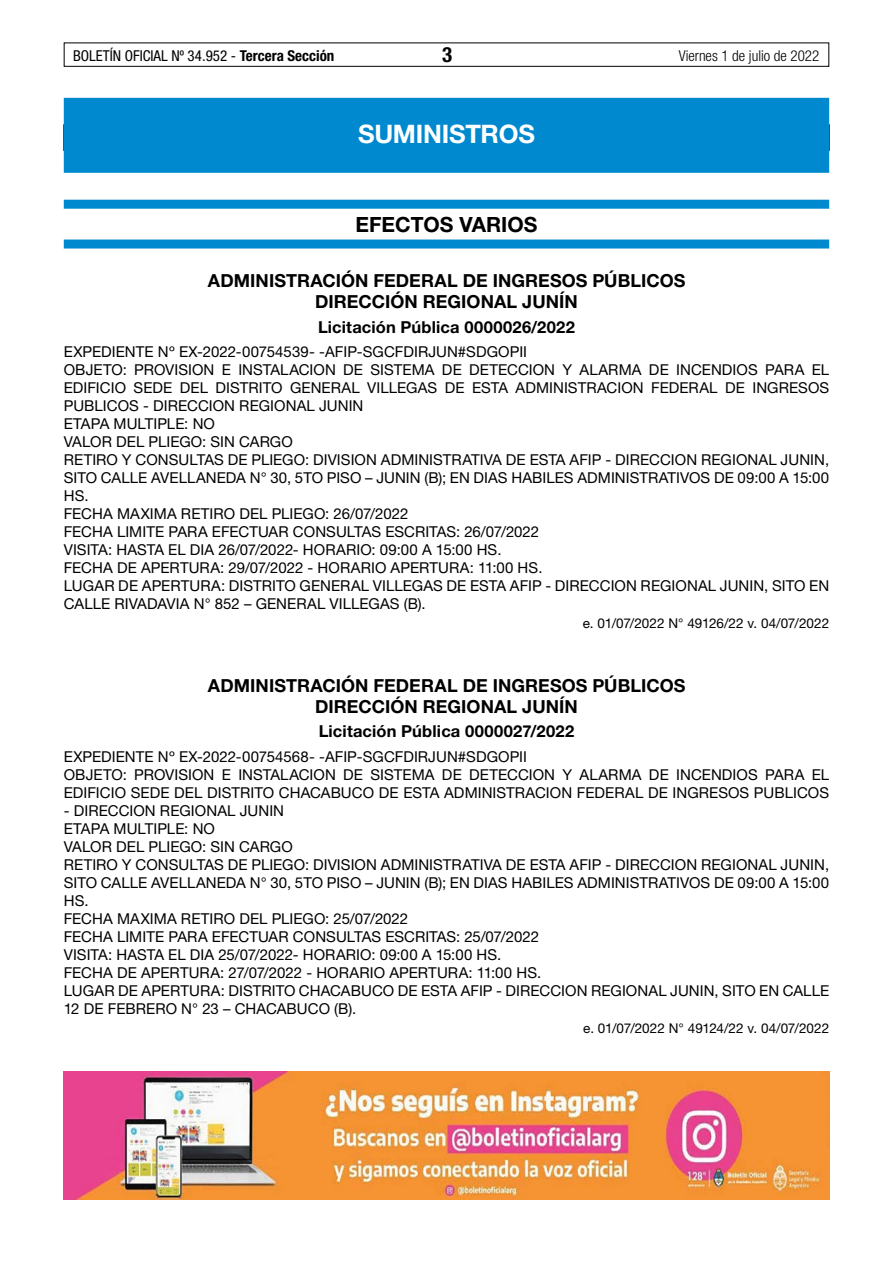
<style>
.page{position:relative;width:893px;height:1263px;background:#fff}
.page>*{position:absolute;margin:0;border:0;box-sizing:border-box;transform-origin:0 0}
.t1{font:700 25.5px "Helvetica Neue LT Std";letter-spacing:-.01em;color:#fff}
.t2{font:700 21px "Helvetica Neue LT Std";color:#000}
.t3{font:700 condensed 21px "Helvetica Neue LT Std";color:#000}
.t4{font:700 18px/21px "Helvetica Neue LT Std";letter-spacing:.005em;color:#000}
.t5{font:700 16.5px "Helvetica Neue LT Std";letter-spacing:.01em;color:#000}
.t6{font:15px/18px "Helvetica Neue LT Std";letter-spacing:.005em;color:#000}
.t7{font:condensed 15px "Helvetica Neue LT Std";color:#000}
.t8{font:300 condensed 15px "Helvetica Neue LT Std";color:#000}
.t9{font:13.5px "Helvetica Neue LT Std";letter-spacing:-.005em;color:#000}
.s1{font-weight:700}
.s2{color:#fff}
</style>
<div class="page">
<div style="left:64px;top:43px;width:765px;height:24px;border:1px solid #000"></div>
<div style="left:64px;top:98px;width:765px;height:75px;background:#0089cf"></div>
<div style="left:64px;top:200px;width:765px;height:9px;background:#0089cf"></div>
<div style="left:64px;top:240px;width:765px;height:9px;background:#0089cf"></div>
<img style="left:64px;top:1072px;width:765px;height:127px">
<p class="t7" style="left:73px;top:47px;width:263px">BOLETÍN OFICIAL Nº 34.952 - <span class="s1">Tercera Sección</span></p>
<h2 class="t3" style="left:442px;top:42px;width:12px">3</h2>
<p class="t8" style="left:679px;top:47px;width:142px">Viernes 1 de julio de 2022</p>
<h1 class="t1" style="left:358px;top:118px;width:178px">SUMINISTROS</h1>
<h2 class="t2" style="left:356px;top:212px;width:183px">EFECTOS VARIOS</h2>
<p class="t4" style="left:315px;top:270px;width:384px;text-indent:-107px">ADMINISTRACIÓN FEDERAL DE INGRESOS PÚBLICOS <span class="s2">-<br></span>DIRECCIÓN REGIONAL JUNÍN</p>
<p class="t5" style="left:318px;top:316px;width:258px">Licitación Pública 0000026/2022</p>
<p class="t6" style="left:64px;top:342px;width:767px">EXPEDIENTE Nº EX-2022-00754539- -AFIP-SGCFDIRJUN#SDGOPII<br>OBJETO: PROVISION E INSTALACION DE SISTEMA DE DETECCION Y ALARMA DE INCENDIOS PARA EL EDIFICIO SEDE DEL DISTRITO GENERAL VILLEGAS DE ESTA ADMINISTRACION FEDERAL DE INGRESOS PUBLICOS - DIRECCION REGIONAL JUNIN<br>ETAPA MULTIPLE: NO<br>VALOR DEL PLIEGO: SIN CARGO<br>RETIRO Y CONSULTAS DE PLIEGO: DIVISION ADMINISTRATIVA DE ESTA AFIP - DIRECCION REGIONAL JUNIN, SITO CALLE AVELLANEDA N° 30, 5TO PISO – JUNIN (B); EN DIAS HABILES ADMINISTRATIVOS DE 09:00 A 15:00<br>HS.<br>FECHA MAXIMA RETIRO DEL PLIEGO: 26/07/2022<br>FECHA LIMITE PARA EFECTUAR CONSULTAS ESCRITAS: 26/07/2022<br>VISITA: HASTA EL DIA 26/07/2022- HORARIO: 09:00 A 15:00 HS.<br>FECHA DE APERTURA: 29/07/2022 - HORARIO APERTURA: 11:00 HS.<br>LUGAR DE APERTURA: DISTRITO GENERAL VILLEGAS DE ESTA AFIP - DIRECCION REGIONAL JUNIN, SITO EN CALLE RIVADAVIA N° 852 – GENERAL VILLEGAS (B).</p>
<p class="t9" style="left:583px;top:615px;width:248px">e. 01/07/2022 N° 49126/22 v. 04/07/2022</p>
<p class="t4" style="left:315px;top:675px;width:384px;text-indent:-107px">ADMINISTRACIÓN FEDERAL DE INGRESOS PÚBLICOS <span class="s2">-<br></span>DIRECCIÓN REGIONAL JUNÍN</p>
<p class="t5" style="left:319px;top:721px;width:257px">Licitación Pública 0000027/2022</p>
<p class="t6" style="left:64px;top:747px;width:767px">EXPEDIENTE Nº EX-2022-00754568- -AFIP-SGCFDIRJUN#SDGOPII<br>OBJETO: PROVISION E INSTALACION DE SISTEMA DE DETECCION Y ALARMA DE INCENDIOS PARA EL<br>EDIFICIO SEDE DEL DISTRITO CHACABUCO DE ESTA ADMINISTRACION FEDERAL DE INGRESOS PUBLICOS</p>
<p class="t6" style="left:64px;top:801px;width:767px">- DIRECCION REGIONAL JUNIN<br>ETAPA MULTIPLE: NO<br>VALOR DEL PLIEGO: SIN CARGO<br>RETIRO Y CONSULTAS DE PLIEGO: DIVISION ADMINISTRATIVA DE ESTA AFIP - DIRECCION REGIONAL JUNIN, SITO CALLE AVELLANEDA N° 30, 5TO PISO – JUNIN (B); EN DIAS HABILES ADMINISTRATIVOS DE 09:00 A 15:00<br>HS.<br>FECHA MAXIMA RETIRO DEL PLIEGO: 25/07/2022<br>FECHA LIMITE PARA EFECTUAR CONSULTAS ESCRITAS: 25/07/2022<br>VISITA: HASTA EL DIA 25/07/2022- HORARIO: 09:00 A 15:00 HS.<br>FECHA DE APERTURA: 27/07/2022 - HORARIO APERTURA: 11:00 HS.<br>LUGAR DE APERTURA: DISTRITO CHACABUCO DE ESTA AFIP - DIRECCION REGIONAL JUNIN, SITO EN CALLE 12 DE FEBRERO N° 23 – CHACABUCO (B).</p>
<p class="t9" style="left:583px;top:1020px;width:248px">e. 01/07/2022 N° 49124/22 v. 04/07/2022</p>
</div>
